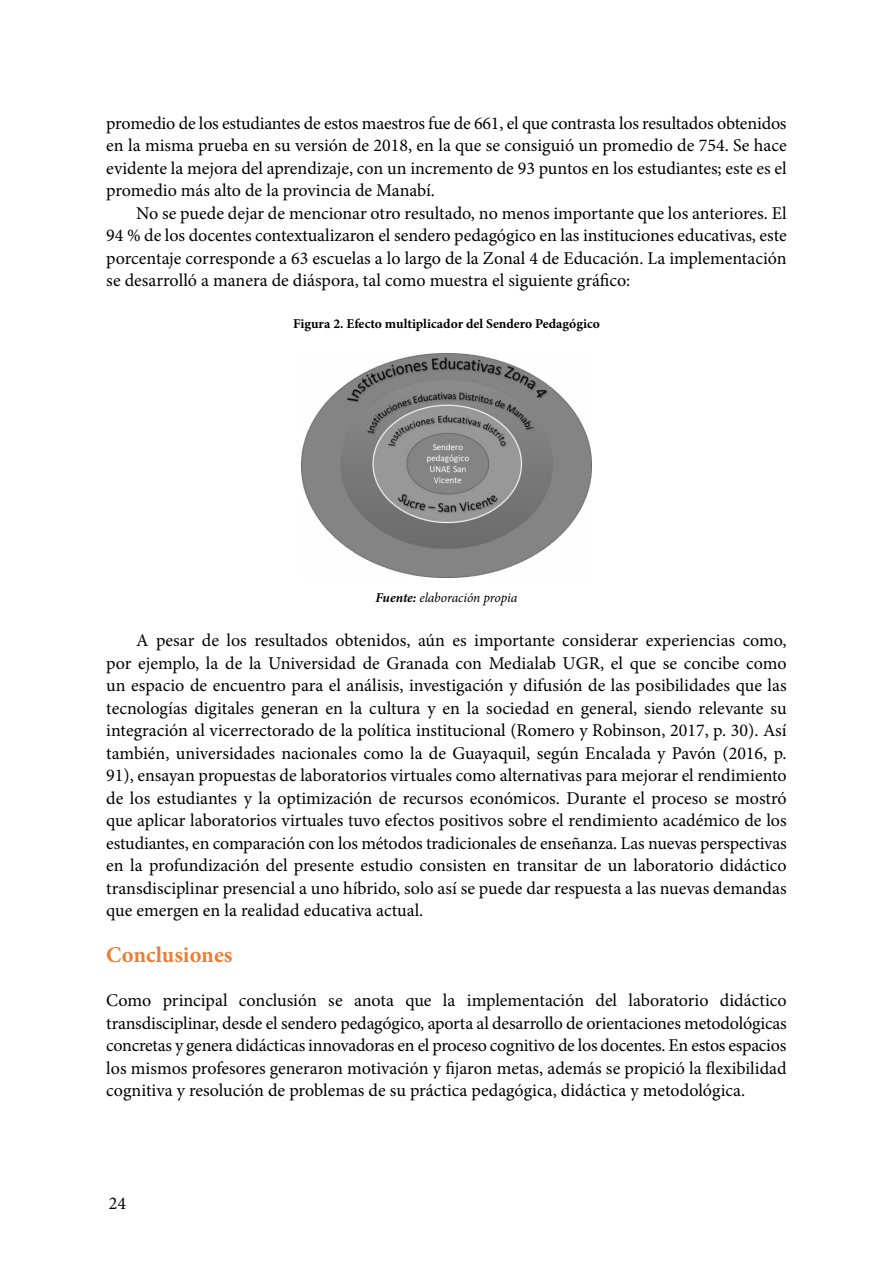
<style>
.page{position:relative;width:893px;height:1263px;background:#fff}
.page>*{position:absolute;margin:0;border:0;box-sizing:border-box;transform-origin:0 0}
.T2{font:700 22.5px "Minion Pro";color:#ed7d31}
.Texto-todo{font:18px/22.5px "Minion Pro";color:#000;text-align:justify}
.Texto-cuerpo{font:18px/22.5px "Minion Pro";color:#000;text-align:justify}
.Figura{font:700 13.5px "Minion Pro";color:#000}
.Fuente{font:italic 13.5px "Minion Pro";letter-spacing:-.01em;color:#000}
.s1{font-weight:700}
</style>
<div class="page">
<img style="left:301px;top:354px;width:291px;height:223px">
<p class="Texto-todo" style="left:106px;top:112px;width:682px">promedio de los estudiantes de estos maestros fue de 661, el que contrasta los resultados obtenidos en la misma prueba en su versión de 2018, en la que se consiguió un promedio de 754. Se hace evidente la mejora del aprendizaje, con un incremento de 93 puntos en los estudiantes; este es el promedio más alto de la provincia de Manabí.</p>
<p class="Texto-todo" style="left:106px;top:202px;width:682px;text-indent:30px">No se puede dejar de mencionar otro resultado, no menos importante que los anteriores. El 94 % de los docentes contextualizaron el sendero pedagógico en las instituciones educativas, este porcentaje corresponde a 63 escuelas a lo largo de la Zonal 4 de Educación. La implementación se desarrolló a manera de diáspora, tal como muestra el siguiente gráfico:</p>
<p class="Figura" style="left:293px;top:314px;width:308px">Figura 2. Efecto multiplicador del Sendero Pedagógico</p>
<p class="Fuente" style="left:375px;top:589px;width:144px"><span class="s1">Fuente:</span> elaboración propia</p>
<p class="Texto-todo" style="left:106px;top:629px;width:682px;text-indent:30px">A pesar de los resultados obtenidos, aún es importante considerar experiencias como, por ejemplo, la de la Universidad de Granada con Medialab UGR, el que se concibe como un espacio de encuentro para el análisis, investigación y difusión de las posibilidades que las tecnologías digitales generan en la cultura y en la sociedad en general, siendo relevante su integración al vicerrectorado de la política institucional (Romero y Robinson, 2017, p. 30). Así también, universidades nacionales como la de Guayaquil, según Encalada y Pavón (2016, p.<br>91), ensayan propuestas de laboratorios virtuales como alternativas para mejorar el rendimiento de los estudiantes y la optimización de recursos económicos. Durante el proceso se mostró que aplicar laboratorios virtuales tuvo efectos positivos sobre el rendimiento académico de los estudiantes, en comparación con los métodos tradicionales de enseñanza. Las nuevas perspectivas en la profundización del presente estudio consisten en transitar de un laboratorio didáctico transdisciplinar presencial a uno híbrido, solo así se puede dar respuesta a las nuevas demandas que emergen en la realidad educativa actual.</p>
<p class="T2" style="left:106px;top:939px;width:128px">Conclusiones</p>
<p class="Texto-cuerpo" style="left:106px;top:989px;width:682px">Como principal conclusión se anota que la implementación del laboratorio didáctico transdisciplinar, desde el sendero pedagógico, aporta al desarrollo de orientaciones metodológicas concretas y genera didácticas innovadoras en el proceso cognitivo de los docentes. En estos espacios los mismos profesores generaron motivación y fijaron metas, además se propició la flexibilidad cognitiva y resolución de problemas de su práctica pedagógica, didáctica y metodológica.</p>
<p class="Texto-todo" style="left:109px;top:1192px;width:19px">24</p>
</div>
